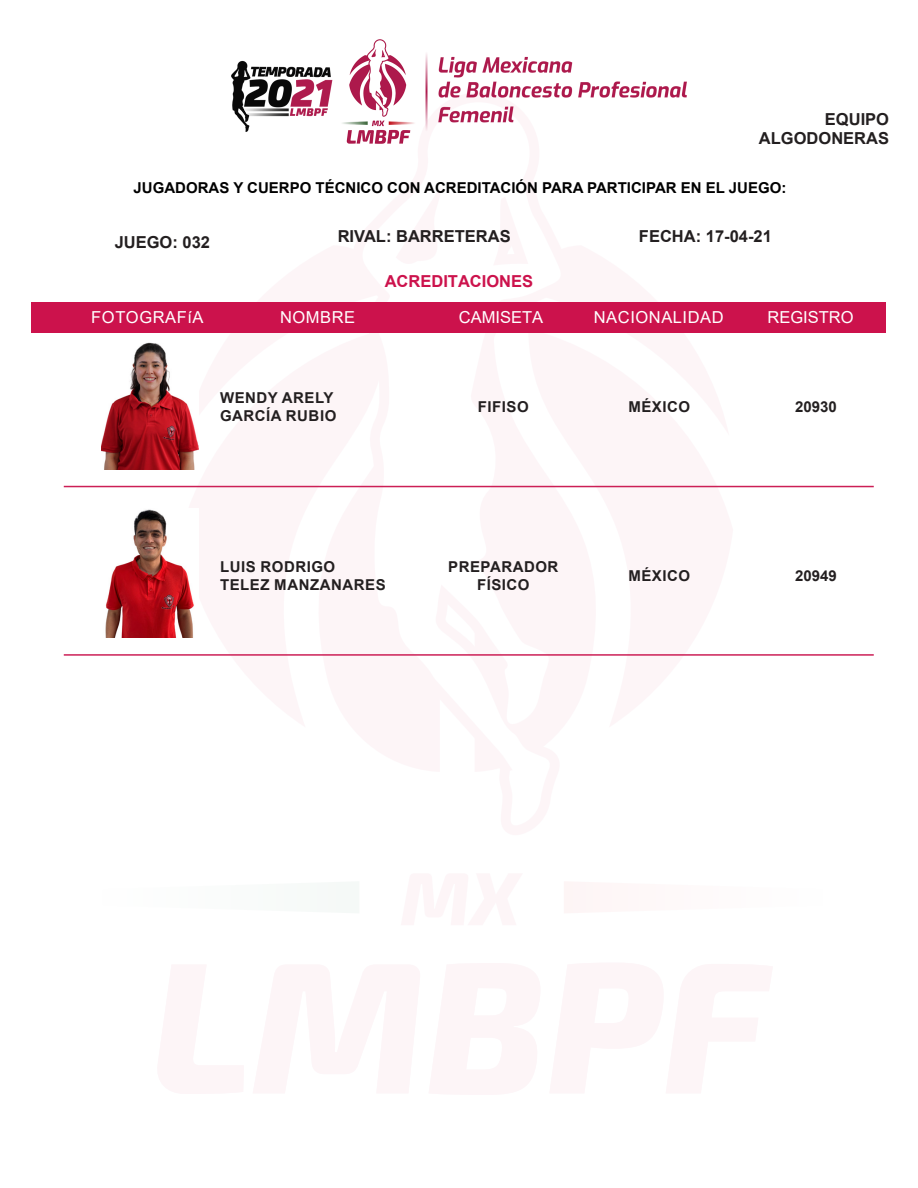
<style>
.page{position:relative;width:918px;height:1188px;background:#fff}
.page>*{position:absolute;margin:0;border:0;box-sizing:border-box;transform-origin:0 0}
.t1{font:700 16.5px/19.8px "Arial";color:#231f20;text-align:right}
.t2{font:16.5px "Arial";letter-spacing:.035em;color:#fff}
.t3{font:16.5px "Arial";color:#fff}
.t4{font:700 16.5px "Arial";color:#cc124c}
.t5{font:700 15px/18px "Arial";letter-spacing:.035em;color:#231f20;text-align:center}
.t6{font:700 15px "Arial";color:#000}
</style>
<div class="page">
<svg style="left:360px;top:302px;width:203px;height:186px"></svg>
<div style="left:32px;top:303px;width:854px;height:30px;background:#cc124c"></div>
<img style="left:231px;top:39px;width:456px;height:105px">
<img style="left:102px;top:342px;width:96px;height:127px">
<hr style="left:64px;top:486px;width:810px;height:1px;background:#cc1f56">
<img style="left:105px;top:509px;width:89px;height:129px">
<hr style="left:64px;top:654px;width:810px;height:2px;background:#cc1f56">
<p class="t1" style="left:759px;top:109px;width:132px">EQUIPO<br>ALGODONERAS</p>
<p class="t6" style="left:134px;top:178px;width:654px">JUGADORAS Y CUERPO TÉCNICO CON ACREDITACIÓN PARA PARTICIPAR EN EL JUEGO:</p>
<p class="t1" style="left:115px;top:233px;width:97px">JUEGO: 032</p>
<p class="t1" style="left:338px;top:226px;width:174px">RIVAL: BARRETERAS</p>
<p class="t1" style="left:639px;top:226px;width:134px">FECHA: 17-04-21</p>
<p class="t4" style="left:385px;top:270px;width:150px">ACREDITACIONES</p>
<p class="t2" style="left:91px;top:306px;width:114px">FOTOGRAFíA</p>
<p class="t2" style="left:280px;top:306px;width:77px">NOMBRE</p>
<p class="t3" style="left:459px;top:306px;width:86px">CAMISETA</p>
<p class="t3" style="left:768px;top:306px;width:88px">REGISTRO</p>
<p class="t2" style="left:594px;top:306px;width:131px">NACIONALIDAD</p>
<p class="t5" style="left:220px;top:389px;width:115px">WENDY ARELY</p>
<p class="t5" style="left:220px;top:407px;width:118px">GARCÍA RUBIO</p>
<p class="t5" style="left:220px;top:558px;width:117px">LUIS RODRIGO</p>
<p class="t5" style="left:220px;top:576px;width:167px">TELEZ MANZANARES</p>
<p class="t5" style="left:478px;top:398px;width:52px">FIFISO</p>
<p class="t5" style="left:628px;top:398px;width:63px">MÉXICO</p>
<p class="t5" style="left:795px;top:398px;width:43px">20930</p>
<p class="t5" style="left:448px;top:558px;width:112px">PREPARADOR<br>FÍSICO</p>
<p class="t5" style="left:628px;top:567px;width:63px">MÉXICO</p>
<p class="t5" style="left:795px;top:567px;width:43px">20949</p>
</div>
